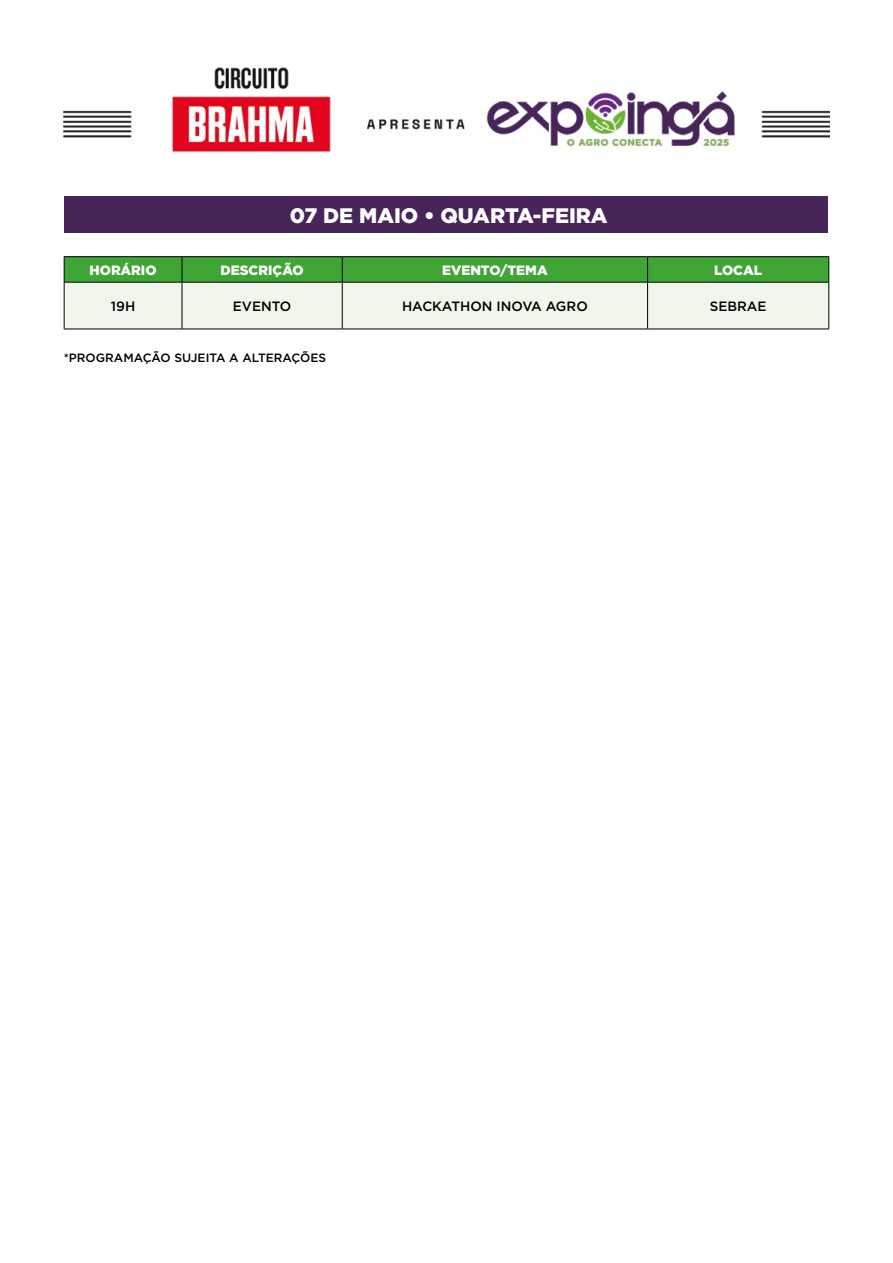
<style>
.page{position:relative;width:893px;height:1263px;background:#fff}
.page>*{position:absolute;margin:0;border:0;box-sizing:border-box;transform-origin:0 0}
.t1{font:900 21px "Gotham";color:#fff}
.t2{font:500 13.5px "Gotham";color:#000}
.t3{font:900 13.5px "Gotham";color:#fff}
.t4{font:500 12px "Gotham";color:#000}
</style>
<div class="page">
<hr style="left:64px;top:256px;width:118px;height:1px;background:#000">
<hr style="left:182px;top:256px;width:160px;height:1px;background:#000">
<hr style="left:342px;top:256px;width:306px;height:1px;background:#000">
<hr style="left:648px;top:256px;width:181px;height:1px;background:#000">
<svg style="left:64px;top:257px;width:765px;height:72px;background:#afd5a8"></svg>
<hr style="left:64px;top:282px;width:118px;height:1px;background:#000">
<hr style="left:64px;top:283px;width:1px;height:46px;background:#000">
<hr style="left:182px;top:282px;width:160px;height:1px;background:#000">
<hr style="left:182px;top:283px;width:1px;height:46px;background:#000">
<hr style="left:342px;top:282px;width:306px;height:1px;background:#000">
<hr style="left:342px;top:283px;width:1px;height:46px;background:#000">
<hr style="left:648px;top:282px;width:181px;height:1px;background:#000">
<hr style="left:647px;top:283px;width:1px;height:46px;background:#000">
<hr style="left:828px;top:283px;width:1px;height:46px;background:#000">
<hr style="left:64px;top:329px;width:118px;height:1px;background:#000">
<hr style="left:182px;top:329px;width:160px;height:1px;background:#000">
<hr style="left:342px;top:329px;width:306px;height:1px;background:#000">
<hr style="left:648px;top:329px;width:181px;height:1px;background:#000">
<img style="left:64px;top:67px;width:765px;height:85px">
<div style="left:65px;top:196px;width:763px;height:37px;background:#482558"></div>
<h1 class="t1" style="left:290px;top:201px;width:319px">07 DE MAIO • QUARTA-FEIRA</h1>
<p class="t3" style="left:90px;top:261px;width:69px">HORÁRIO</p>
<p class="t3" style="left:220px;top:261px;width:85px">DESCRIÇÃO</p>
<p class="t3" style="left:442px;top:261px;width:107px">EVENTO/TEMA</p>
<p class="t3" style="left:714px;top:261px;width:49px">LOCAL</p>
<p class="t2" style="left:111px;top:297px;width:26px">19H</p>
<p class="t2" style="left:233px;top:297px;width:60px">EVENTO</p>
<p class="t2" style="left:402px;top:297px;width:187px">HACKATHON INOVA AGRO</p>
<p class="t2" style="left:710px;top:297px;width:58px">SEBRAE</p>
<p class="t4" style="left:64px;top:350px;width:264px">*PROGRAMAÇÃO SUJEITA A ALTERAÇÕES</p>
</div>
